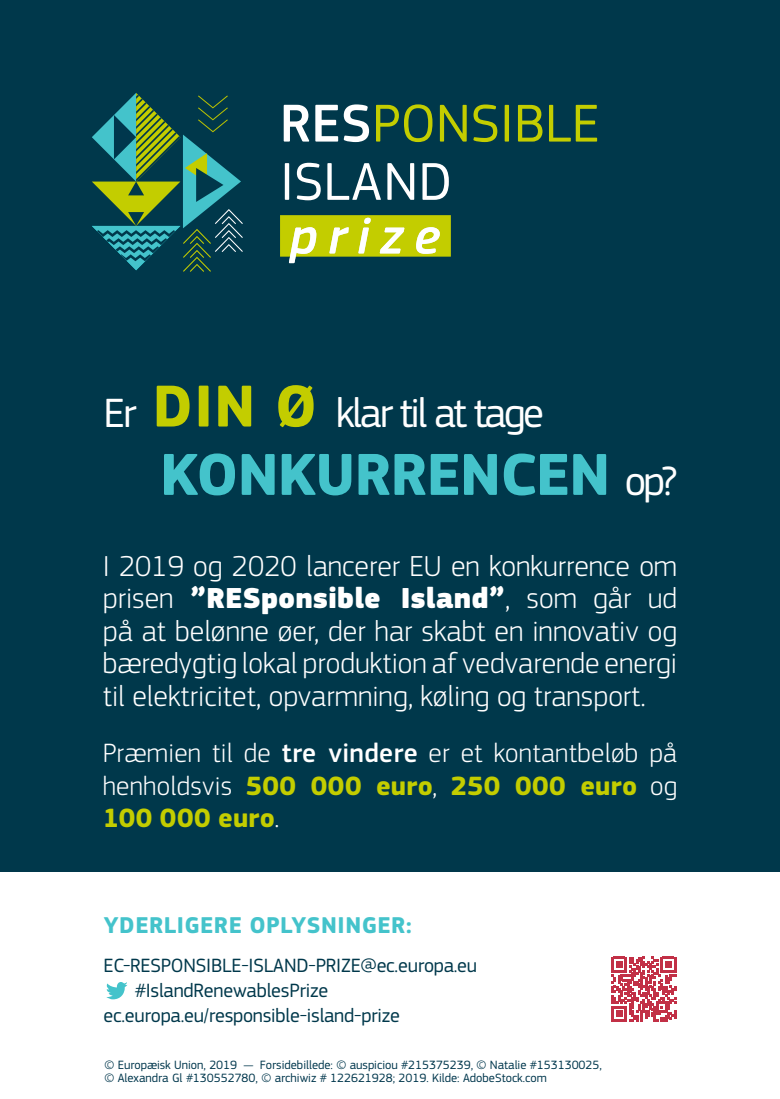
<style>
.page{position:relative;width:780px;height:1099px;background:#fff}
.page>*{position:absolute;margin:0;border:0;box-sizing:border-box;transform-origin:0 0}
.t1{font:700 61.5px "EC Square Sans Pro";letter-spacing:-.015em;color:#44c3cb}
.t2{font:42.5px "EC Square Sans Pro";letter-spacing:-.06em;color:#fff}
.t3{font:300 30px/32.5px "EC Square Sans Pro";color:#fff;text-align:justify}
.t4{font:900 30px "EC Square Sans Pro Extra";color:#fff}
.t5{font:300 27.5px/32.5px "EC Square Sans Pro";letter-spacing:.01em;color:#fff;text-align:justify}
.t6{font:700 23.75px "EC Square Sans Pro";letter-spacing:.02em;color:#44c3cb}
.t7{font:20px "EC Square Sans Pro";letter-spacing:-.01em;color:#00384b}
.t8{font:12.5px/12.5px "EC Square Sans Pro";color:#00374d}
.s1{font-weight:700;font-size:61.5px;color:#c3cd00}
.s2{font-weight:400;font-size:42.5px;color:#fff}
.s3{font-family:"EC Square Sans Pro";font-weight:300}
.s4{font-weight:500}
.s5{font-weight:700;color:#c3cd00}
</style>
<div class="page">
<div style="left:0;top:0;width:780px;height:1098px;background:#00384b"></div>
<div style="left:0;top:872px;width:780px;height:226px;background:#fff"></div>
<svg style="left:92px;top:93px;width:151px;height:179px"></svg>
<div style="left:280px;top:215px;width:171px;height:42px;background:#c3cd00"></div>
<svg style="left:284px;top:105px;width:25px;height:37px"></svg>
<svg style="left:315px;top:104px;width:54px;height:38px"></svg>
<svg style="left:376px;top:104px;width:56px;height:38px"></svg>
<svg style="left:440px;top:105px;width:26px;height:37px"></svg>
<svg style="left:473px;top:104px;width:24px;height:38px"></svg>
<div style="left:504px;top:105px;width:5px;height:37px;background:#c3cd00"></div>
<svg style="left:518px;top:105px;width:24px;height:37px"></svg>
<svg style="left:549px;top:105px;width:48px;height:37px"></svg>
<hr style="left:285px;top:163px;width:4px;height:37px;background:#fff">
<svg style="left:297px;top:163px;width:24px;height:37px"></svg>
<svg style="left:327px;top:163px;width:54px;height:37px"></svg>
<svg style="left:387px;top:163px;width:27px;height:37px"></svg>
<svg style="left:422px;top:163px;width:27px;height:37px"></svg>
<svg style="left:289px;top:227px;width:27px;height:36px"></svg>
<svg style="left:329px;top:227px;width:19px;height:26px"></svg>
<svg style="left:358px;top:218px;width:12px;height:35px"></svg>
<svg style="left:380px;top:228px;width:24px;height:25px"></svg>
<svg style="left:416px;top:227px;width:24px;height:27px"></svg>
<svg style="left:106px;top:982px;width:21px;height:17px"></svg>
<svg style="left:611px;top:956px;width:65px;height:65px"></svg>
<h2 class="t2" style="left:104px;top:388px;width:442px">Er <span class="s1">DIN Ø</span> klar til at tage</h2>
<h1 class="t1" style="left:160px;top:438px;width:518px">KONKURRENCEN <span class="s2">op?</span></h1>
<p class="t3" style="left:103px;top:549px;width:576px">I 2019 og 2020 lancerer EU en konkurrence om</p>
<p class="t4" style="left:103px;top:579px;width:576px"><span class="s3">prisen</span> ”RESponsible Island”<span class="s3">, som går ud</span></p>
<p class="t3" style="left:103px;top:614px;width:576px">på at belønne øer, der har skabt en innovativ og bæredygtig lokal produktion af vedvarende energi til elektricitet, opvarmning, køling og transport.</p>
<p class="t5" style="left:103px;top:736px;width:576px">Præmien til de <span class="s4">tre vindere</span> er et kontantbeløb på henholdsvis <span class="s5">500 000 euro</span>, <span class="s5">250 000 euro</span> og <span class="s5">100 000 euro</span>.</p>
<p class="t6" style="left:104px;top:910px;width:309px">YDERLIGERE OPLYSNINGER:</p>
<p class="t7" style="left:104px;top:953px;width:375px">EC-RESPONSIBLE-ISLAND-PRIZE@ec.europa.eu</p>
<p class="t7" style="left:135px;top:978px;width:195px">#IslandRenewablesPrize</p>
<p class="t7" style="left:104px;top:1003px;width:298px">ec.europa.eu/responsible-island-prize</p>
<p class="t8" style="left:104px;top:1058px;width:499px">© Europæisk Union, 2019 — Forsidebillede: © auspiciou #215375239, © Natalie #153130025, © Alexandra Gl #130552780, © archiwiz # 122621928; 2019. Kilde: AdobeStock.com</p>
</div>
